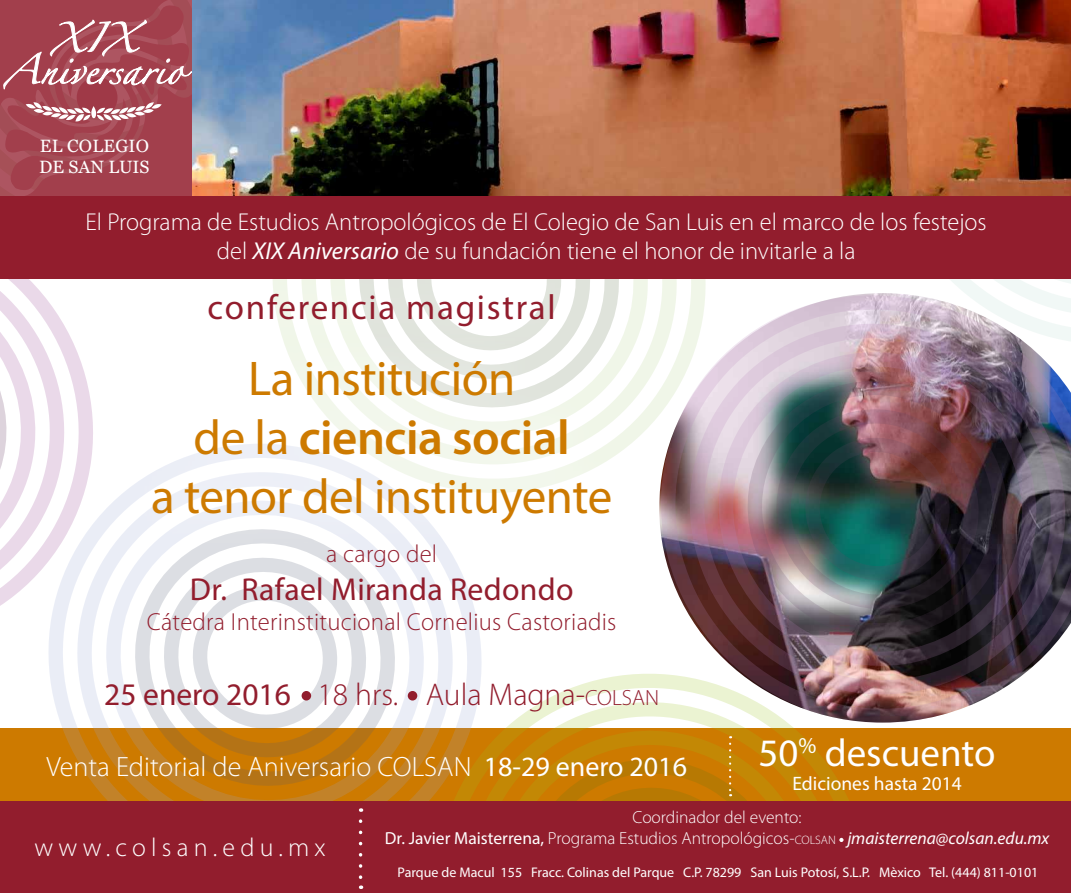
<style>
.page{position:relative;width:1071px;height:893px;background:#fff}
.page>*{position:absolute;margin:0;border:0;box-sizing:border-box;transform-origin:0 0}
.t1{font:49px/58.8px "Myriad Pro";letter-spacing:-.01em;color:#cd7a00;text-align:center}
.t2{font:39.02px "Myriad Pro";color:#fff}
.t3{font:35px "Myriad Pro";letter-spacing:.05em;color:#921d2d}
.t4{font:31.68px "Myriad Pro";letter-spacing:.01em;color:#921d2d}
.t5{font:300 31.5px "Myriad Pro";color:#921d2d}
.t6{font:300 28px "Myriad Pro";color:#fff}
.t7{font:300 25.9px "Myriad Pro";letter-spacing:.2em;color:#fff}
.t8{font:300 24.68px "Myriad Pro";letter-spacing:.01em;color:#921d2d}
.t9{font:300 24.5px/29.4px "Myriad Pro";color:#fff;text-align:center}
.t10{font:19.43px "Myriad Pro";color:#fff}
.t11{font:17.85px/21.3px "Georgia";letter-spacing:.015em;color:#fff}
.t12{font:300 17.5px/21px "Myriad Pro";color:#fff;text-align:center}
.t13{font:14px "Myriad Pro";color:#fff}
.s1{font-weight:400;font-style:italic}
.s2{font-weight:600}
.s3{font-weight:400}
.s4{font-size:22.05px}
.s5{font-size:12.25px}
</style>
<div class="page">
<div style="left:0;top:728px;width:1071px;height:73px;background:#cd7a00"></div>
<svg style="left:531px;top:676px;width:318px;height:125px"></svg>
<svg style="left:512px;top:709px;width:323px;height:92px"></svg>
<svg style="left:512px;top:741px;width:290px;height:60px;fill:#c58404"></svg>
<svg style="left:58px;top:315px;width:33px;height:98px"></svg>
<svg style="left:0;top:293px;width:58px;height:313px"></svg>
<svg style="left:18px;top:413px;width:494px;height:388px"></svg>
<svg style="left:51px;top:446px;width:428px;height:355px"></svg>
<svg style="left:84px;top:479px;width:362px;height:322px"></svg>
<svg style="left:117px;top:562px;width:296px;height:239px"></svg>
<svg style="left:150px;top:562px;width:230px;height:209px"></svg>
<svg style="left:183px;top:576px;width:164px;height:163px"></svg>
<svg style="left:630px;top:295px;width:279px;height:458px"></svg>
<img style="left:663px;top:298px;width:408px;height:423px">
<img style="left:696px;top:330px;width:363px;height:358px">
<img style="left:729px;top:363px;width:297px;height:292px">
<img style="left:762px;top:395px;width:231px;height:228px">
<img style="left:795px;top:428px;width:165px;height:162px">
<img style="left:854px;top:293px;width:217px;height:82px">
<svg style="left:887px;top:293px;width:184px;height:49px"></svg>
<svg style="left:920px;top:279px;width:151px;height:31px"></svg>
<svg style="left:653px;top:279px;width:83px;height:244px"></svg>
<svg style="left:653px;top:279px;width:50px;height:212px"></svg>
<svg style="left:637px;top:279px;width:33px;height:179px"></svg>
<svg style="left:0;top:0;width:193px;height:196px;background:#aa515c"></svg>
<img style="left:193px;top:0;width:878px;height:196px">
<svg style="left:538px;top:744px;width:231px;height:57px"></svg>
<div style="left:0;top:801px;width:1071px;height:92px;background:#921d2d"></div>
<svg style="left:839px;top:838px;width:5px;height:4px"></svg>
<svg style="left:111px;top:320px;width:542px;height:242px"></svg>
<div style="left:167px;top:254px;width:430px;height:113px;background:#fff;opacity:.75"></div>
<svg style="left:359px;top:821px;width:3px;height:68px"></svg>
<div style="left:302px;top:691px;width:9px;height:9px;background:#921d2d;border-radius:50%"></div>
<div style="left:408px;top:691px;width:9px;height:9px;background:#921d2d;border-radius:50%"></div>
<div style="left:0;top:196px;width:1071px;height:83px;background:#921d2d"></div>
<p class="t11" style="left:39px;top:134px;width:112px">EL COLEGIO<br>DE SAN LUIS</p>
<p class="t9" style="left:86px;top:207px;width:903px">El Programa de Estudios Antropológicos de El Colegio de San Luis en el marco de los festejos del <span class="s1">XIX Aniversario</span> de su fundación tiene el honor de invitarle a la</p>
<h3 class="t3" style="left:208px;top:286px;width:350px">conferencia magistral</h3>
<h1 class="t1" style="left:151px;top:348px;width:463px">La institución<br>de la <span class="s2">ciencia social<br></span>a tenor del instituyente</h1>
<p class="t8" style="left:326px;top:540px;width:113px">a cargo del</p>
<p class="t4" style="left:190px;top:570px;width:385px">Dr. Rafael Miranda Redondo</p>
<p class="t8" style="left:147px;top:608px;width:471px">Cátedra Interinstitucional Cornelius Castoriadis</p>
<p class="t5" style="left:104px;top:677px;width:556px"><span class="s3">25 enero 2016</span> 18 hrs. Aula Magna-<span class="s4">COLSAN</span></p>
<p class="t6" style="left:46px;top:751px;width:642px">Venta Editorial de Aniversario COLSAN <span class="s3">18-29 enero 2016</span></p>
<h2 class="t2" style="left:759px;top:729px;width:238px">50<sup>%</sup> descuento</h2>
<p class="t10" style="left:792px;top:771px;width:171px">Ediciones hasta 2014</p>
<p class="t7" style="left:34px;top:833px;width:293px">www.colsan.edu.mx</p>
<p class="t12" style="left:385px;top:807px;width:666px">Coordinador del evento:<br><span class="s3">Dr. Javier Maisterrena,</span> Programa Estudios Antropológicos-<span class="s5">COLSAN</span> <span class="s1">jmaisterrena@colsan.edu.mx</span></p>
<p class="t13" style="left:398px;top:863px;width:642px">Parque de Macul 155 Fracc. Colinas del Parque C.P. 78299 San Luis Potosí, S.L.P. Mèxico Tel. (444) 811-0101</p>
</div>
